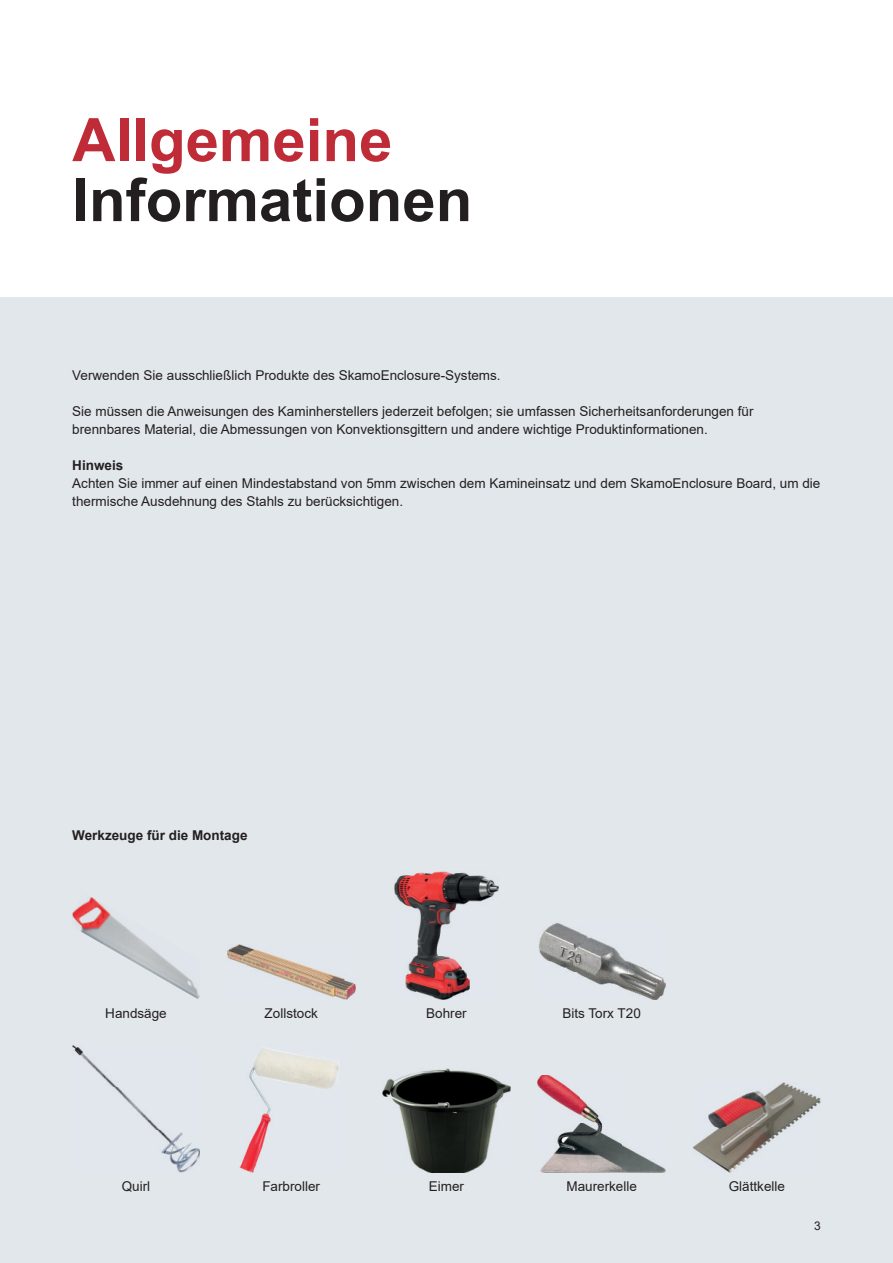
<style>
.page{position:relative;width:893px;height:1263px;background:#fff}
.page>*{position:absolute;margin:0;border:0;box-sizing:border-box;transform-origin:0 0}
.t1{font:700 60px "Arial";color:#231f20}
.t2{font:700 60px "Arial";color:#bf2b37}
.t3{font:13.5px/18px "Arial";color:#231f20}
.t4{font:700 13.5px "Arial";color:#231f20}
.t5{font:12px "Arial";color:#231f20}
</style>
<div class="page">
<div style="left:0;top:298px;width:893px;height:965px;background:#e2e7ec"></div>
<img style="left:539px;top:922px;width:126px;height:77px">
<img style="left:395px;top:872px;width:103px;height:127px">
<img style="left:227px;top:944px;width:128px;height:55px">
<img style="left:538px;top:1075px;width:127px;height:97px">
<img style="left:72px;top:1045px;width:128px;height:127px">
<img style="left:72px;top:897px;width:128px;height:102px">
<img style="left:383px;top:1069px;width:127px;height:103px">
<img style="left:693px;top:1082px;width:128px;height:90px">
<img style="left:239px;top:1049px;width:100px;height:123px">
<h1 class="t2" style="left:72px;top:98px;width:322px">Allgemeine</h1>
<h1 class="t1" style="left:72px;top:158px;width:402px">Informationen</h1>
<p class="t3" style="left:72px;top:366px;width:430px">Verwenden Sie ausschließlich Produkte des SkamoEnclosure-Systems.</p>
<p class="t3" style="left:72px;top:402px;width:683px">Sie müssen die Anweisungen des Kaminherstellers jederzeit befolgen; sie umfassen Sicherheitsanforderungen für brennbares Material, die Abmessungen von Konvektionsgittern und andere wichtige Produktinformationen.</p>
<p class="t4" style="left:72px;top:455px;width:53px">Hinweis</p>
<p class="t3" style="left:72px;top:474px;width:750px">Achten Sie immer auf einen Mindestabstand von 5mm zwischen dem Kamineinsatz und dem SkamoEnclosure Board, um die thermische Ausdehnung des Stahls zu berücksichtigen.</p>
<p class="t4" style="left:72px;top:825px;width:177px">Werkzeuge für die Montage</p>
<p class="t3" style="left:105px;top:1004px;width:63px">Handsäge</p>
<p class="t3" style="left:265px;top:1004px;width:55px">Zollstock</p>
<p class="t3" style="left:426px;top:1004px;width:42px">Bohrer</p>
<p class="t3" style="left:563px;top:1004px;width:80px">Bits Torx T20</p>
<p class="t3" style="left:122px;top:1177px;width:30px">Quirl</p>
<p class="t3" style="left:262px;top:1177px;width:59px">Farbroller</p>
<p class="t3" style="left:429px;top:1177px;width:37px">Eimer</p>
<p class="t3" style="left:729px;top:1177px;width:58px">Glättkelle</p>
<p class="t3" style="left:566px;top:1177px;width:72px">Maurerkelle</p>
<p class="t5" style="left:814px;top:1217px;width:8px">3</p>
</div>
